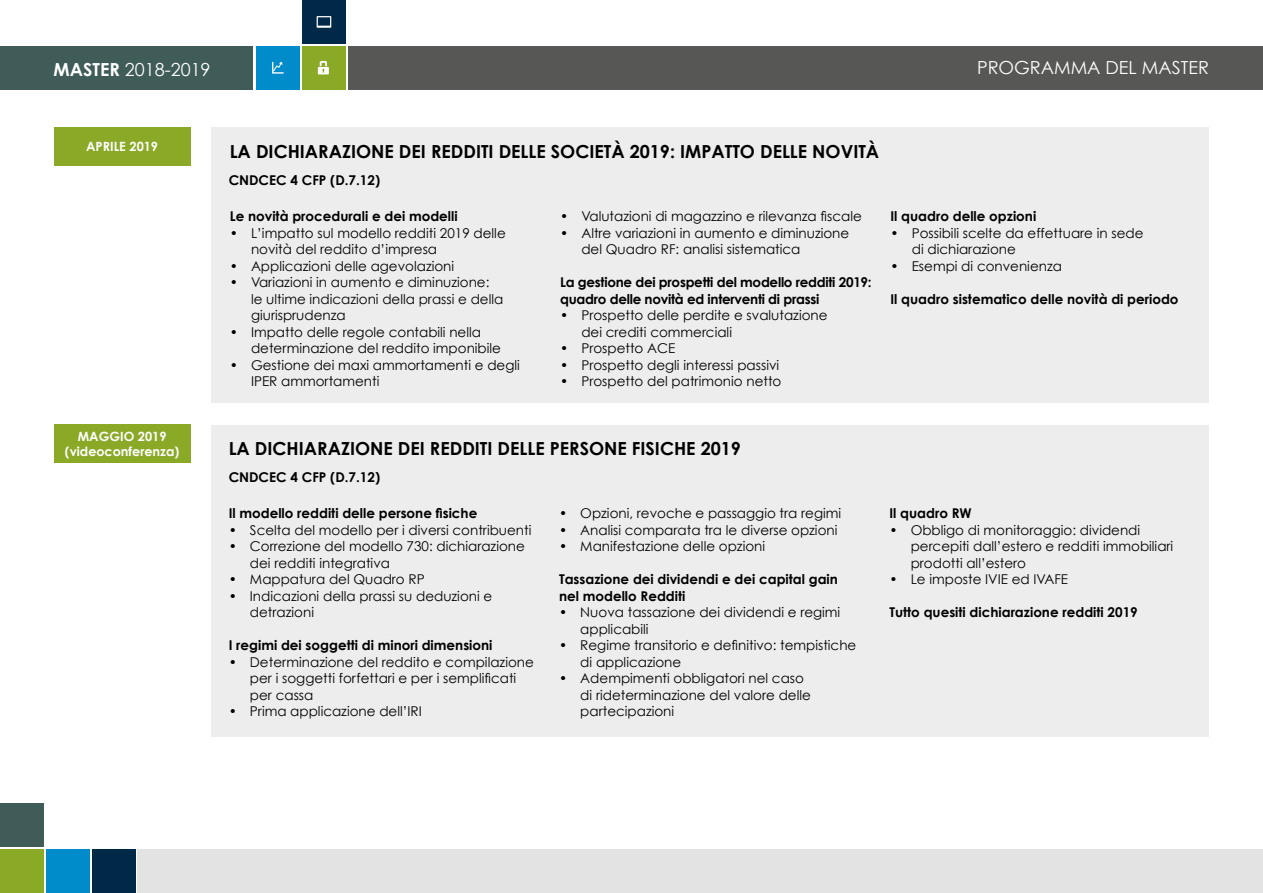
<style>
.page{position:relative;width:1263px;height:893px;background:#fff}
.page>*{position:absolute;margin:0;border:0;box-sizing:border-box;transform-origin:0 0}
.t1{font:700 18px "Century Gothic";color:#000}
.t2{font:18px "Century Gothic";color:#fff}
.t3{font:13.5px/16.5px "Century Gothic";color:#000}
.t4{font:700 13.5px/16.5px "Century Gothic";color:#000}
.t5{font:700 13.5px/16.5px "Century Gothic";letter-spacing:-.02em;color:#000}
.t6{font:700 12.75px/14.2px "Century Gothic";color:#fff;text-align:center}
.s1{font-weight:700}
</style>
<div class="page">
<div style="left:348px;top:46px;width:915px;height:44px;background:#575756"></div>
<div style="left:0;top:46px;width:253px;height:44px;background:#3f5c59"></div>
<div style="left:302px;top:46px;width:44px;height:44px;background:#8aa927"></div>
<div style="left:302px;top:0;width:44px;height:44px;background:#002847"></div>
<div style="left:256px;top:46px;width:44px;height:44px;background:#008bcb"></div>
<svg style="left:318px;top:61px;width:11px;height:13px"></svg>
<svg style="left:317px;top:16px;width:14px;height:12px"></svg>
<svg style="left:272px;top:62px;width:12px;height:12px"></svg>
<div style="left:0;top:803px;width:44px;height:44px;background:#3f5c59"></div>
<div style="left:0;top:849px;width:44px;height:44px;background:#8aa927"></div>
<div style="left:92px;top:849px;width:44px;height:44px;background:#002847"></div>
<div style="left:138px;top:849px;width:1125px;height:44px;background:#e3e3e3"></div>
<div style="left:46px;top:849px;width:44px;height:44px;background:#008bcb"></div>
<div style="left:54px;top:128px;width:136px;height:38px;background:#8aa927"></div>
<div style="left:212px;top:128px;width:997px;height:275px;background:#ededed"></div>
<div style="left:54px;top:425px;width:136px;height:38px;background:#8aa927"></div>
<div style="left:212px;top:425px;width:997px;height:311px;background:#ededed"></div>
<h1 class="t2" style="left:54px;top:59px;width:158px"><span class="s1">MASTER</span> 2018-2019</h1>
<h1 class="t2" style="left:977px;top:57px;width:233px">PROGRAMMA DEL MASTER</h1>
<p class="t6" style="left:86px;top:139px;width:73px">APRILE 2019</p>
<h1 class="t1" style="left:230px;top:140px;width:651px">LA DICHIARAZIONE DEI REDDITI DELLE SOCIETÀ 2019: IMPATTO DELLE NOVITÀ</h1>
<p class="t4" style="left:229px;top:171px;width:153px">CNDCEC 4 CFP (D.7.12)</p>
<p class="t4" style="left:230px;top:208px;width:229px">Le novità procedurali e dei modelli</p>
<p class="t3" style="left:251px;top:225px;width:256px;text-indent:-21px">• L’impatto sul modello redditi 2019 delle novità del reddito d’impresa</p>
<p class="t3" style="left:230px;top:258px;width:226px">• Applicazioni delle agevolazioni</p>
<p class="t3" style="left:251px;top:274px;width:254px;text-indent:-21px">• Variazioni in aumento e diminuzione: le ultime indicazioni della prassi e della giurisprudenza</p>
<p class="t3" style="left:251px;top:324px;width:251px;text-indent:-21px">• Impatto delle regole contabili nella determinazione del reddito imponibile</p>
<p class="t3" style="left:251px;top:357px;width:270px;text-indent:-21px">• Gestione dei maxi ammortamenti e degli<br>IPER ammortamenti</p>
<p class="t3" style="left:560px;top:208px;width:303px">• Valutazioni di magazzino e rilevanza fiscale</p>
<p class="t3" style="left:581px;top:225px;width:269px;text-indent:-21px">• Altre variazioni in aumento e diminuzione del Quadro RF: analisi sistematica</p>
<p class="t5" style="left:560px;top:274px;width:313px">La gestione dei prospetti del modello redditi 2019: quadro delle novità ed interventi di prassi</p>
<p class="t3" style="left:581px;top:307px;width:248px;text-indent:-21px">• Prospetto delle perdite e svalutazione dei crediti commerciali</p>
<p class="t3" style="left:560px;top:340px;width:117px">• Prospetto ACE</p>
<p class="t3" style="left:560px;top:356px;width:221px">• Prospetto degli interessi passivi</p>
<p class="t3" style="left:560px;top:373px;width:223px">• Prospetto del patrimonio netto</p>
<p class="t6" style="left:65px;top:429px;width:116px">MAGGIO 2019 (videoconferenza)</p>
<h1 class="t1" style="left:229px;top:437px;width:514px">LA DICHIARAZIONE DEI REDDITI DELLE PERSONE FISICHE 2019</h1>
<p class="t4" style="left:229px;top:468px;width:153px">CNDCEC 4 CFP (D.7.12)</p>
<p class="t4" style="left:229px;top:505px;width:250px">Il modello redditi delle persone fisiche</p>
<p class="t3" style="left:229px;top:522px;width:304px">• Scelta del modello per i diversi contribuenti</p>
<p class="t3" style="left:250px;top:538px;width:276px;text-indent:-21px">• Correzione del modello 730: dichiarazione dei redditi integrativa</p>
<p class="t3" style="left:229px;top:571px;width:198px">• Mappatura del Quadro RP</p>
<p class="t3" style="left:250px;top:588px;width:244px;text-indent:-21px">• Indicazioni della prassi su deduzioni e detrazioni</p>
<p class="t4" style="left:229px;top:637px;width:265px">I regimi dei soggetti di minori dimensioni</p>
<p class="t3" style="left:250px;top:653px;width:285px;text-indent:-21px">• Determinazione del reddito e compilazione per i soggetti forfettari e per i semplificati per cassa</p>
<p class="t3" style="left:229px;top:703px;width:195px">• Prima applicazione dell’IRI</p>
<p class="t3" style="left:559px;top:505px;width:284px">• Opzioni, revoche e passaggio tra regimi</p>
<p class="t3" style="left:559px;top:521px;width:280px">• Analisi comparata tra le diverse opzioni</p>
<p class="t3" style="left:559px;top:538px;width:208px">• Manifestazione delle opzioni</p>
<p class="t4" style="left:559px;top:571px;width:280px">Tassazione dei dividendi e dei capital gain nel modello Redditi</p>
<p class="t3" style="left:580px;top:604px;width:261px;text-indent:-21px">• Nuova tassazione dei dividendi e regimi applicabili</p>
<p class="t3" style="left:580px;top:637px;width:278px;text-indent:-21px">• Regime transitorio e definitivo: tempistiche di applicazione</p>
<p class="t3" style="left:580px;top:670px;width:232px;text-indent:-21px">• Adempimenti obbligatori nel caso di rideterminazione del valore delle partecipazioni</p>
<p class="t4" style="left:890px;top:208px;width:147px">Il quadro delle opzioni</p>
<p class="t3" style="left:912px;top:224px;width:233px;text-indent:-21px">• Possibili scelte da effettuare in sede di dichiarazione</p>
<p class="t3" style="left:890px;top:257px;width:173px">• Esempi di convenienza</p>
<p class="t4" style="left:890px;top:290px;width:290px">Il quadro sistematico delle novità di periodo</p>
<p class="t4" style="left:889px;top:505px;width:84px">Il quadro RW</p>
<p class="t3" style="left:911px;top:521px;width:264px;text-indent:-21px">• Obbligo di monitoraggio: dividendi percepiti dall’estero e redditi immobiliari prodotti all’estero</p>
<p class="t3" style="left:889px;top:571px;width:180px">• Le imposte IVIE ed IVAFE</p>
<p class="t4" style="left:889px;top:604px;width:250px">Tutto quesiti dichiarazione redditi 2019</p>
</div>
